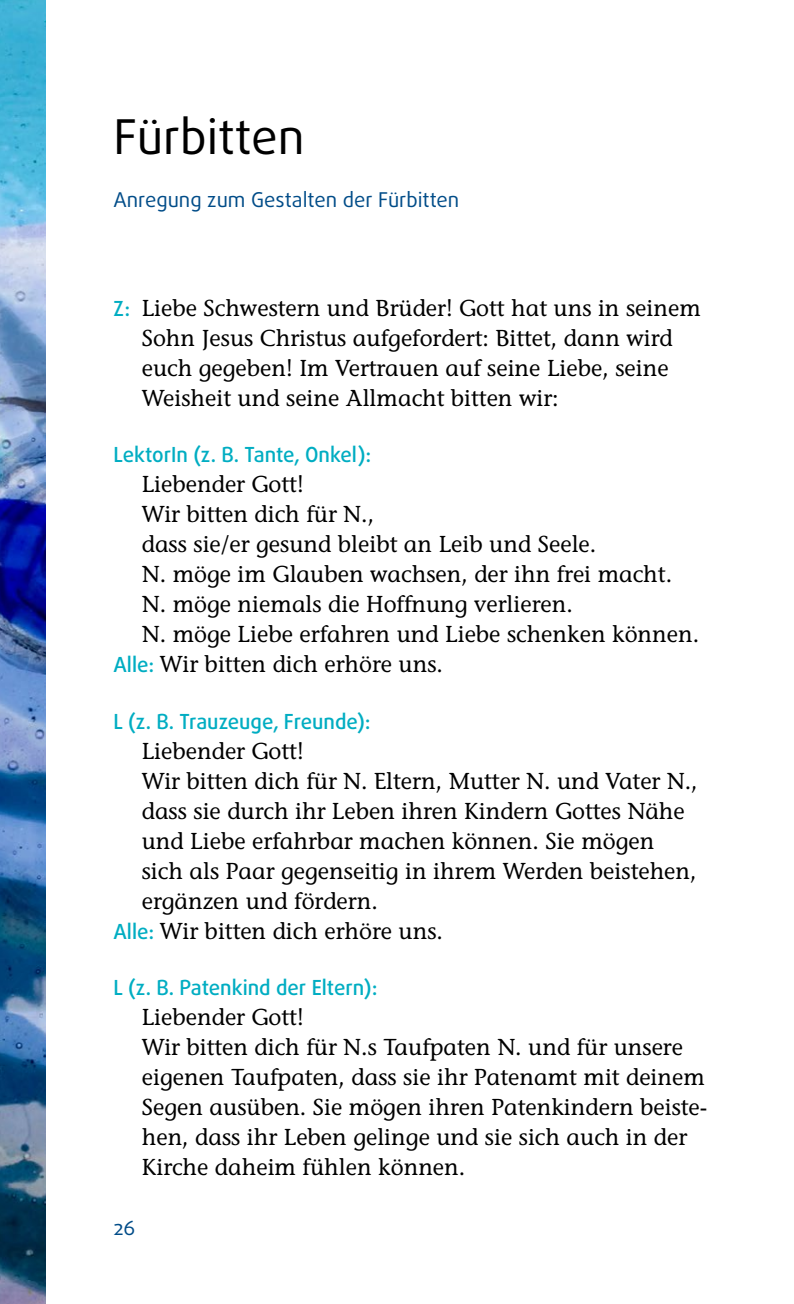
<style>
.page{position:relative;width:794px;height:1304px;background:#fff}
.page>*{position:absolute;margin:0;border:0;box-sizing:border-box;transform-origin:0 0}
.t1{font:48px "Daxline Pro";color:#000}
.t2{font:23px/30px "Stone Informal LT";color:#000}
.t3{font:500 20.8px "Daxline Pro";color:#00adc2}
.t4{font:20.4px "Daxline Pro";color:#004c88}
.s1{font-family:"Daxline Pro";font-weight:500;font-size:20.8px;color:#00adc2}
</style>
<div class="page">
<img style="left:0;top:0;width:45px;height:1304px">
<h1 class="t1" style="left:113px;top:105px;width:193px">Fürbitten</h1>
<p class="t4" style="left:113px;top:186px;width:347px">Anregung zum Gestalten der Fürbitten</p>
<p class="t2" style="left:142px;top:293px;width:560px;text-indent:-28px"><span class="s1">Z:</span> Liebe Schwestern und Brüder! Gott hat uns in seinem Sohn Jesus Christus aufgefordert: Bittet, dann wird euch gegeben! Im Vertrauen auf seine Liebe, seine Weisheit und seine Allmacht bitten wir:</p>
<p class="t3" style="left:113px;top:441px;width:259px">LektorIn (z. B. Tante, Onkel):</p>
<p class="t2" style="left:142px;top:469px;width:163px">Liebender Gott!</p>
<p class="t2" style="left:142px;top:499px;width:234px">Wir bitten dich für N.,</p>
<p class="t2" style="left:142px;top:529px;width:456px">dass sie/er gesund bleibt an Leib und Seele.</p>
<p class="t2" style="left:142px;top:559px;width:532px">N. möge im Glauben wachsen, der ihn frei macht.</p>
<p class="t2" style="left:142px;top:589px;width:433px">N. möge niemals die Hoffnung verlieren.</p>
<p class="t2" style="left:142px;top:619px;width:559px">N. möge Liebe erfahren und Liebe schenken können.</p>
<p class="t2" style="left:113px;top:649px;width:331px"><span class="s1">Alle:</span> Wir bitten dich erhöre uns.</p>
<p class="t3" style="left:113px;top:707px;width:259px">L (z. B. Trauzeuge, Freunde):</p>
<p class="t2" style="left:142px;top:736px;width:163px">Liebender Gott!</p>
<p class="t2" style="left:142px;top:766px;width:557px">Wir bitten dich für N. Eltern, Mutter N. und Vater N.,</p>
<p class="t2" style="left:142px;top:796px;width:544px">dass sie durch ihr Leben ihren Kindern Gottes Nähe</p>
<p class="t2" style="left:142px;top:826px;width:514px">und Liebe erfahrbar machen können. Sie mögen</p>
<p class="t2" style="left:142px;top:856px;width:556px">sich als Paar gegenseitig in ihrem Werden beistehen,</p>
<p class="t2" style="left:142px;top:886px;width:238px">ergänzen und fördern.</p>
<p class="t2" style="left:113px;top:916px;width:331px"><span class="s1">Alle:</span> Wir bitten dich erhöre uns.</p>
<p class="t3" style="left:113px;top:974px;width:266px">L (z. B. Patenkind der Eltern):</p>
<p class="t2" style="left:142px;top:1002px;width:567px">Liebender Gott!<br>Wir bitten dich für N.s Taufpaten N. und für unsere eigenen Taufpaten, dass sie ihr Patenamt mit deinem Segen ausüben. Sie mögen ihren Patenkindern beiste&shy;hen, dass ihr Leben gelinge und sie sich auch in der Kirche daheim fühlen können.</p>
<p class="t4" style="left:113px;top:1214px;width:24px">26</p>
</div>
